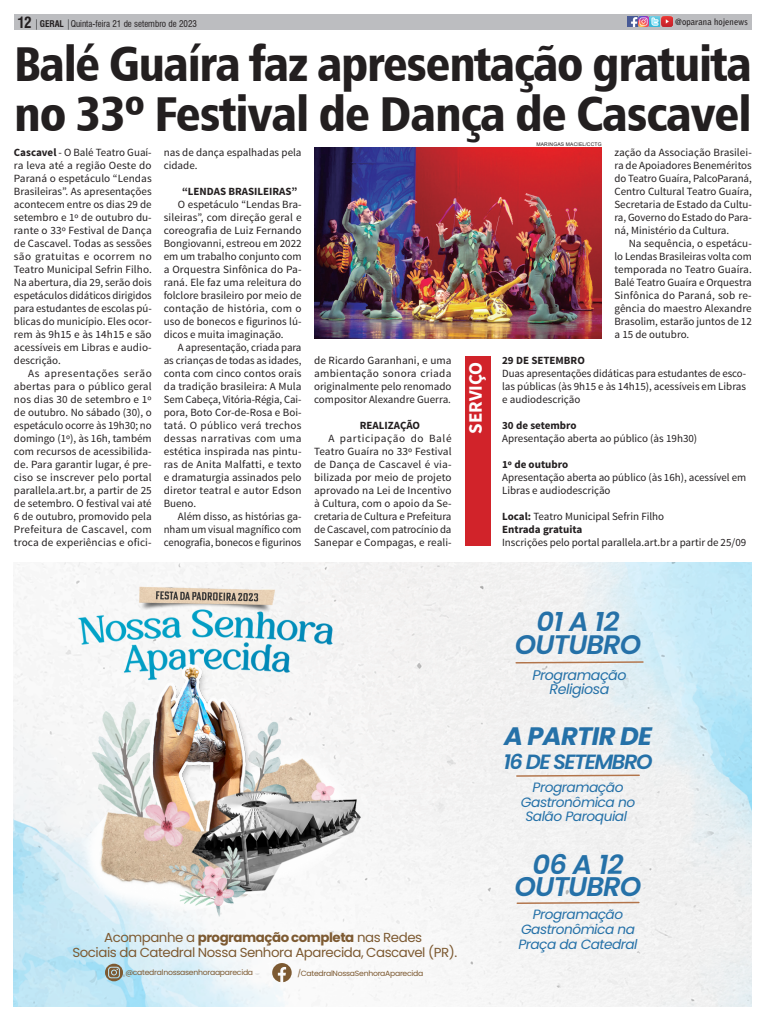
<style>
.page{position:relative;width:766px;height:1021px;background:#fff}
.page>*{position:absolute;margin:0;border:0;box-sizing:border-box;transform-origin:0 0}
.TITULO_ESSE_1{font:49px "Humanist 777 BT Black Condensed B";letter-spacing:-.025em;color:#231f20}
.t1{font:italic 600 27px/22.3px "Poppins";letter-spacing:-.035em;color:#2571a8;text-align:center}
.t2{font:italic 600 26.8px/22.2px "Poppins";letter-spacing:-.035em;color:#2571a8;text-align:center}
.t3{font:italic 700 25.2px "Poppins";letter-spacing:-.025em;color:#2571a8}
.t4{font:italic 600 20.6px "Poppins";letter-spacing:-.07em;color:#2571a8}
.TEXTO_ESSE{font:700 19px "Source Sans Pro";color:#fff}
.t5{font:700 condensed 15px "Swiss 721 BT";color:#231f20}
.t6{font:italic 14px/14.7px "Poppins";letter-spacing:-.035em;color:#2571a8;text-align:center}
.t7{font:italic 13.5px/14.7px "Poppins";letter-spacing:-.035em;color:#2571a8;text-align:center}
.t8{font:italic 13.4px/14.7px "Poppins";letter-spacing:-.035em;color:#2571a8;text-align:center}
.t9{font:13.1px/14.3px "Poppins";letter-spacing:-.035em;color:#7d5a32;text-align:center}
.TEXTO_ESSE-2{font:11px/13px "Source Sans Pro";color:#231f20;text-align:justify}
.TEXTO_ESSE-3{font:700 11px "Source Sans Pro";color:#231f20}
.t10{font:condensed 9px "Swiss 721 BT";color:#231f20}
.t11{font:700 9px "Bell Gothic Std";color:#231f20;scale:.96 1}
.t12{font:7.5px "Poppins";letter-spacing:-.035em;color:#7d5a32}
.Credito{font:5px "Arial";letter-spacing:.035em;color:#231f20}
.s1{font-weight:700}
</style>
<div class="page">
<div style="left:14px;top:14px;width:737px;height:16px;background:#bcbdc0"></div>
<svg style="left:627px;top:17px;width:45px;height:10px"></svg>
<img style="left:14px;top:562px;width:737px;height:444px">
<img style="left:75px;top:585px;width:286px;height:331px">
<svg style="left:514px;top:660px;width:130px;height:4px"></svg>
<svg style="left:515px;top:773px;width:125px;height:4px"></svg>
<svg style="left:515px;top:901px;width:125px;height:3px"></svg>
<svg style="left:105px;top:963px;width:18px;height:18px"></svg>
<svg style="left:272px;top:963px;width:19px;height:19px"></svg>
<img style="left:314px;top:147px;width:287px;height:192px">
<div style="left:465px;top:356px;width:25px;height:190px;background:#d1232a"></div>
<p class="t5" style="left:17px;top:14px;width:16px">12</p>
<p class="t10" style="left:40px;top:19px;width:159px"><span class="s1">GERAL</span> Quinta-feira 21 de setembro de 2023</p>
<p class="t11" style="left:675px;top:16px;width:77px">@oparana hojenews</p>
<p class="TITULO_ESSE_1" style="left:14px;top:33px;width:739px">Balé Guaíra faz apresentação gratuita</p>
<p class="TITULO_ESSE_1" style="left:14px;top:83px;width:739px">no 33º Festival de Dança de Cascavel</p>
<p class="Credito" style="left:536px;top:141px;width:67px">MARINGAS MACIEL/CCTG</p>
<p class="TEXTO_ESSE-2" style="left:14px;top:146px;width:139px"><span class="s1">Cascavel</span> - O Balé Teatro Guaí&shy;ra leva até a região Oeste do Paraná o espetáculo “Lendas Brasileiras”. As apresentações acontecem entre os dias 29 de setembro e 1º de outubro du&shy;rante o 33º Festival de Dança de Cascavel. Todas as sessões são gratuitas e ocorrem no Teatro Municipal Sefrin Filho.<br>Na abertura, dia 29, serão dois espetáculos didáticos dirigidos para estudantes de escolas pú&shy;blicas do município. Eles ocor&shy;rem às 9h15 e às 14h15 e são acessíveis em Libras e audio&shy;descrição.</p>
<p class="TEXTO_ESSE-2" style="left:14px;top:367px;width:139px;text-indent:14px">As apresentações serão abertas para o público geral nos dias 30 de setembro e 1º de outubro. No sábado (30), o espetáculo ocorre às 19h30; no domingo (1º), às 16h, também com recursos de acessibilida&shy;de. Para garantir lugar, é pre&shy;ciso se inscrever pelo portal parallela.art.br, a partir de 25 de setembro. O festival vai até 6 de outubro, promovido pela Prefeitura de Cascavel, com troca de experiências e ofici-</p>
<p class="TEXTO_ESSE-2" style="left:164px;top:146px;width:139px">nas de dança espalhadas pela cidade.</p>
<p class="TEXTO_ESSE-3" style="left:182px;top:184px;width:117px">“LENDAS BRASILEIRAS”</p>
<p class="TEXTO_ESSE-2" style="left:164px;top:198px;width:139px;text-indent:14px">O espetáculo “Lendas Bra&shy;sileiras”, com direção geral e coreografia de Luiz Fernando Bongiovanni, estreou em 2022 em um trabalho conjunto com a Orquestra Sinfônica do Pa&shy;raná. Ele faz uma releitura do folclore brasileiro por meio de contação de história, com o uso de bonecos e figurinos lú&shy;dicos e muita imaginação.</p>
<p class="TEXTO_ESSE-2" style="left:164px;top:341px;width:139px;text-indent:14px">A apresentação, criada para as crianças de todas as idades, conta com cinco contos orais da tradição brasileira: A Mula Sem Cabeça, Vitória-Régia, Cai&shy;pora, Boto Cor-de-Rosa e Boi&shy;tatá. O público verá trechos dessas narrativas com uma estética inspirada nas pintu&shy;ras de Anita Malfatti, e texto e dramaturgia assinados pelo diretor teatral e autor Edson Bueno.</p>
<p class="TEXTO_ESSE-2" style="left:164px;top:510px;width:139px;text-indent:14px">Além disso, as histórias ga&shy;nham um visual magnífico com cenografia, bonecos e figurinos</p>
<p class="TEXTO_ESSE-2" style="left:614px;top:146px;width:139px">zação da Associação Brasilei&shy;ra de Apoiadores Beneméritos do Teatro Guaíra, PalcoParaná, Centro Cultural Teatro Guaíra, Secretaria de Estado da Cultu&shy;ra, Governo do Estado do Para&shy;ná, Ministério da Cultura.</p>
<p class="TEXTO_ESSE-2" style="left:614px;top:237px;width:139px;text-indent:14px">Na sequência, o espetácu&shy;lo Lendas Brasileiras volta com temporada no Teatro Guaíra.<br>Balé Teatro Guaíra e Orquestra Sinfônica do Paraná, sob re&shy;gência do maestro Alexandre Brasolim, estarão juntos de 12 a 15 de outubro.</p>
<p class="TEXTO_ESSE-2" style="left:314px;top:354px;width:139px">de Ricardo Garanhani, e uma ambientação sonora criada originalmente pelo renomado compositor Alexandre Guerra.</p>
<p class="TEXTO_ESSE-3" style="left:360px;top:418px;width:62px">REALIZAÇÃO</p>
<p class="TEXTO_ESSE-2" style="left:314px;top:432px;width:139px;text-indent:14px">A participação do Balé Teatro Guaíra no 33º Festival de Dança de Cascavel é via&shy;bilizada por meio de projeto aprovado na Lei de Incentivo à Cultura, com o apoio da Se&shy;cretaria de Cultura e Prefeitura de Cascavel, com patrocínio da Sanepar e Compagas, e reali-</p>
<p class="TEXTO_ESSE-3" style="left:502px;top:353px;width:84px">29 DE SETEMBRO</p>
<p class="TEXTO_ESSE-2" style="left:502px;top:367px;width:245px">Duas apresentações didáticas para estudantes de esco&shy;las públicas (às 9h15 e às 14h15), acessíveis em Libras e audiodescrição</p>
<p class="TEXTO_ESSE-3" style="left:502px;top:418px;width:76px">30 de setembro</p>
<p class="TEXTO_ESSE-2" style="left:502px;top:432px;width:196px">Apresentação aberta ao público (às 19h30)</p>
<p class="TEXTO_ESSE-3" style="left:502px;top:457px;width:67px">1º de outubro</p>
<p class="TEXTO_ESSE-2" style="left:502px;top:471px;width:245px">Apresentação aberta ao público (às 16h), acessível em<br>Libras e audiodescrição</p>
<p class="TEXTO_ESSE-2" style="left:502px;top:510px;width:163px"><span class="s1">Local:</span> Teatro Municipal Sefrin Filho</p>
<p class="TEXTO_ESSE-3" style="left:502px;top:522px;width:82px">Entrada gratuita</p>
<p class="TEXTO_ESSE-2" style="left:502px;top:536px;width:245px">Inscrições pelo portal parallela.art.br a partir de 25/09</p>
<p class="TEXTO_ESSE" style="left:463px;top:433px;width:73px;rotate:-90deg">SERVIÇO</p>
<p class="t9" style="left:72px;top:930px;width:386px">Acompanhe a <span class="s1">programação completa</span> nas Redes<br>Sociais da Catedral Nossa Senhora Aparecida, Cascavel (PR).</p>
<p class="t12" style="left:125px;top:967px;width:129px">@catedralnossasenhoraaparecida</p>
<p class="t12" style="left:297px;top:968px;width:127px">/CatedralNossaSenhoraAparecida</p>
<p class="t2" style="left:514px;top:611px;width:128px">01 A 12<br>OUTUBRO</p>
<p class="t6" style="left:532px;top:667px;width:96px">Programação<br>Religiosa</p>
<p class="t3" style="left:504px;top:721px;width:149px">A PARTIR DE</p>
<p class="t4" style="left:503px;top:749px;width:150px">16 DE SETEMBRO</p>
<p class="t7" style="left:521px;top:780px;width:116px">Programação<br>Gastronômica no<br>Salão Paroquial</p>
<p class="t1" style="left:514px;top:853px;width:128px">06 A 12<br>OUTUBRO</p>
<p class="t8" style="left:518px;top:907px;width:121px">Programação<br>Gastronômica na<br>Praça da Catedral</p>
</div>
